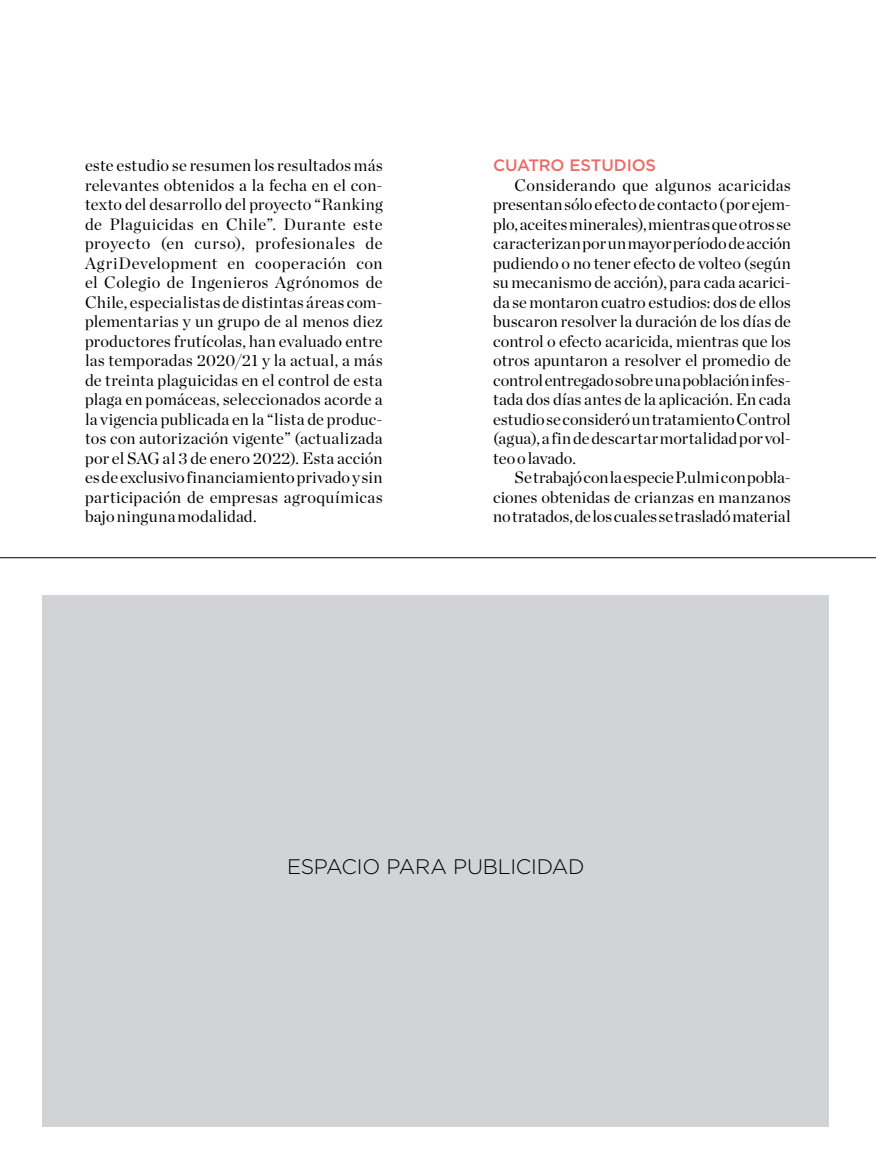
<style>
.page{position:relative;width:876px;height:1170px;background:#fff}
.page>*{position:absolute;margin:0;border:0;box-sizing:border-box;transform-origin:0 0}
.t1{font:300 21px "Gotham";letter-spacing:-.015em;color:#000}
.t2{font:16.5px/19.5px "Chronicle Display";letter-spacing:.01em;color:#000;text-align:justify}
.t3{font:500 16.5px "Gotham";letter-spacing:-.01em;color:#ec6b69}
</style>
<div class="page">
<hr style="left:0;top:557px;width:876px;height:1px;background:#000">
<div style="left:43px;top:595px;width:786px;height:532px;background:#d1d3d4"></div>
<p class="t2" style="left:85px;top:154px;width:299px">este estudio se resumen los resultados más relevantes obtenidos a la fecha en el con&shy;texto del desarrollo del proyecto “Ranking de Plaguicidas en Chile”. Durante este proyecto (en curso), profesionales de AgriDevelopment en cooperación con el Colegio de Ingenieros Agrónomos de Chile, especialistas de distintas áreas com&shy;plementarias y un grupo de al menos diez productores frutícolas, han evaluado entre las temporadas 2020/21 y la actual, a más de treinta plaguicidas en el control de esta plaga en pomáceas, seleccionados acorde a la vigencia publicada en la “lista de produc&shy;tos con autorización vigente” (actualizada por el SAG al 3 de enero 2022). Esta acción es de exclusivo financiamiento privado y sin participación de empresas agroquímicas bajo ninguna modalidad.</p>
<p class="t3" style="left:493px;top:154px;width:164px">CUATRO ESTUDIOS</p>
<p class="t2" style="left:493px;top:174px;width:299px;text-indent:21px">Considerando que algunos acaricidas presentan sólo efecto de contacto (por ejem&shy;plo, aceites minerales), mientras que otros se caracterizan por un mayor período de acción pudiendo o no tener efecto de volteo (según su mecanismo de acción), para cada acarici&shy;da se montaron cuatro estudios: dos de ellos buscaron resolver la duración de los días de control o efecto acaricida, mientras que los otros apuntaron a resolver el promedio de control entregado sobre una población infes&shy;tada dos días antes de la aplicación. En cada estudio se consideró un tratamiento Control (agua), a fin de descartar mortalidad por vol&shy;teo o lavado.</p>
<p class="t2" style="left:493px;top:466px;width:299px;text-indent:21px">Se trabajó con la especie P.ulmi con pobla&shy;ciones obtenidas de crianzas en manzanos no tratados, de los cuales se trasladó material</p>
<p class="t1" style="left:287px;top:852px;width:299px">ESPACIO PARA PUBLICIDAD</p>
</div>
